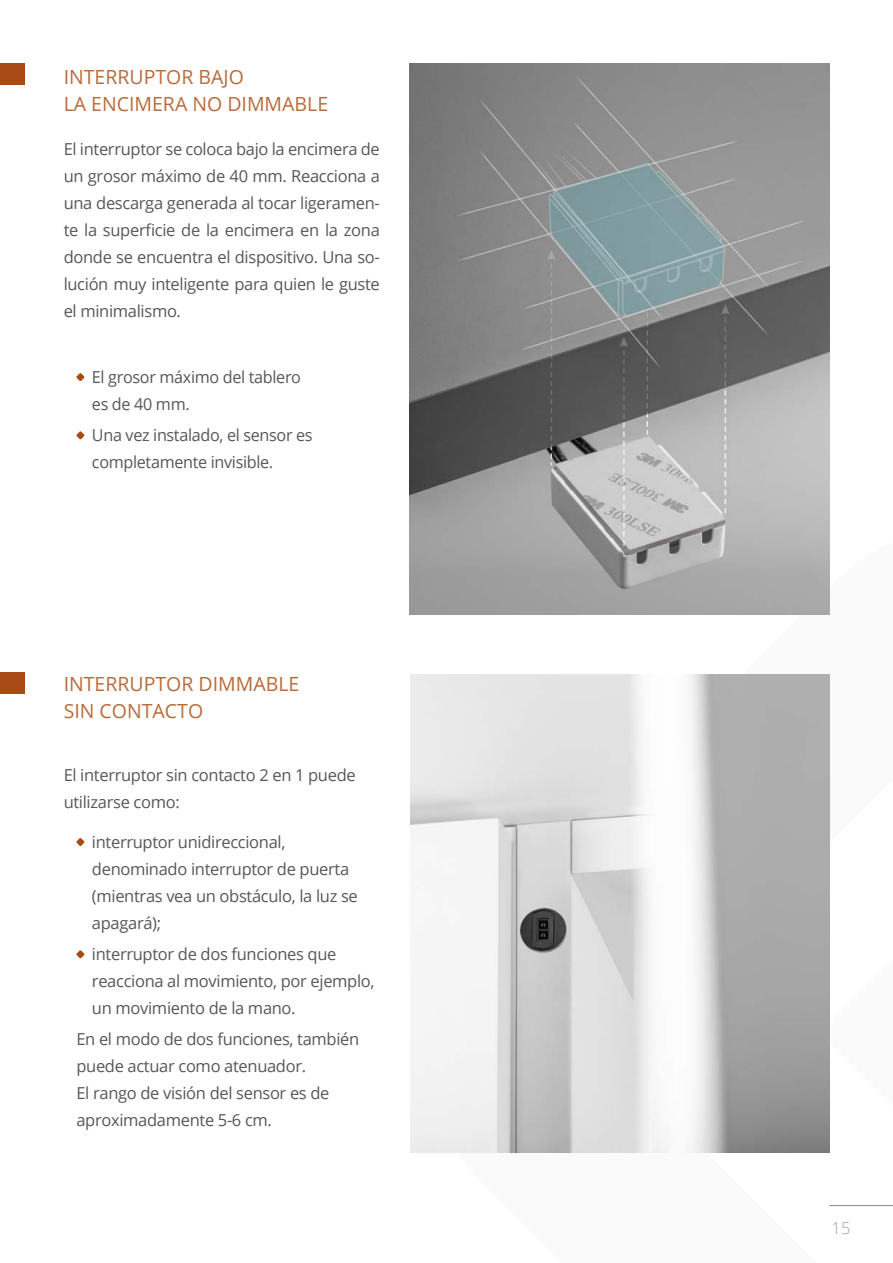
<style>
.page{position:relative;width:893px;height:1263px;background:#fff}
.page>*{position:absolute;margin:0;border:0;box-sizing:border-box;transform-origin:0 0}
.t1{font:19.5px/27px "Open Sans";color:#b96b39}
.t2{font:16.5px/27px "Open Sans";letter-spacing:-.02em;color:#575756}
.t3{font:300 16.5px "Open Sans";color:#a1a1a1}
</style>
<div class="page">
<svg style="left:820px;top:527px;width:73px;height:680px"></svg>
<hr style="left:829px;top:1205px;width:64px;height:1px;background:#878787">
<svg style="left:76px;top:838px;width:9px;height:8px"></svg>
<svg style="left:76px;top:950px;width:9px;height:8px"></svg>
<div style="left:0;top:672px;width:25px;height:21px;background:#a84a16"></div>
<svg style="left:76px;top:373px;width:9px;height:8px"></svg>
<svg style="left:76px;top:431px;width:9px;height:8px"></svg>
<div style="left:0;top:63px;width:25px;height:22px;background:#a84a16"></div>
<img style="left:410px;top:64px;width:419px;height:550px">
<img style="left:410px;top:674px;width:419px;height:478px">
<p class="t1" style="left:64px;top:63px;width:266px">INTERRUPTOR BAJO<br>LA ENCIMERA NO DIMMABLE</p>
<p class="t2" style="left:64px;top:135px;width:318px;text-align:justify">El interruptor se coloca bajo la encimera de un grosor máximo de 40 mm. Reacciona a una descarga generada al tocar ligeramen&shy;te la superficie de la encimera en la zona donde se encuentra el dispositivo. Una so&shy;lución muy inteligente para quien le guste el minimalismo.</p>
<p class="t2" style="left:92px;top:363px;width:211px">El grosor máximo del tablero es de 40 mm.</p>
<p class="t2" style="left:92px;top:421px;width:222px">Una vez instalado, el sensor es completamente invisible.</p>
<p class="t1" style="left:64px;top:670px;width:237px">INTERRUPTOR DIMMABLE<br>SIN CONTACTO</p>
<p class="t2" style="left:64px;top:761px;width:294px">El interruptor sin contacto 2 en 1 puede utilizarse como:</p>
<p class="t2" style="left:92px;top:827px;width:267px">interruptor unidireccional, denominado interruptor de puerta (mientras vea un obstáculo, la luz se apagará);</p>
<p class="t2" style="left:92px;top:940px;width:284px">interruptor de dos funciones que reacciona al movimiento, por ejemplo, un movimiento de la mano.</p>
<p class="t2" style="left:76px;top:1025px;width:284px">En el modo de dos funciones, también puede actuar como atenuador.<br>El rango de visión del sensor es de aproximadamente 5-6 cm.</p>
<p class="t3" style="left:832px;top:1217px;width:20px">15</p>
</div>
